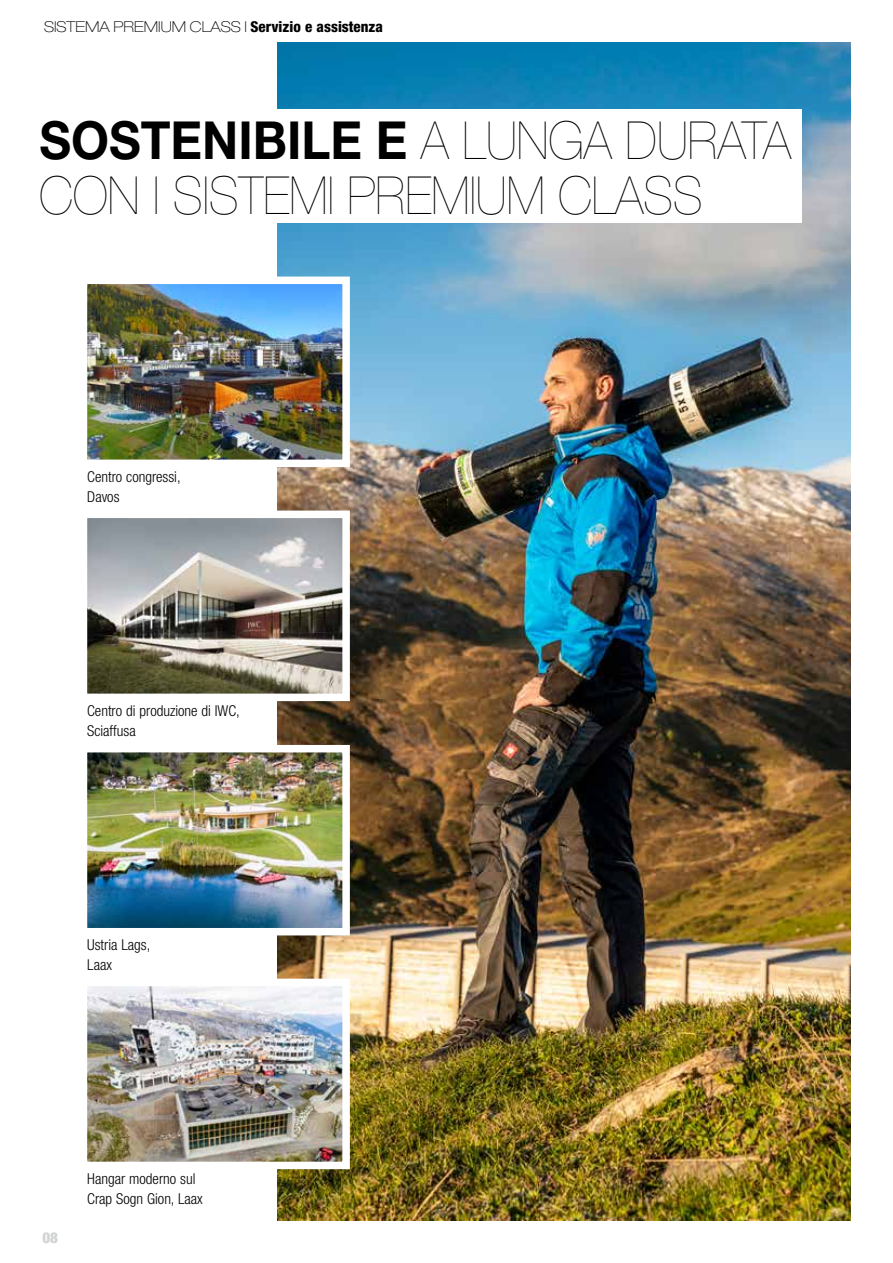
<style>
.page{position:relative;width:893px;height:1263px;background:#fff}
.page>*{position:absolute;margin:0;border:0;box-sizing:border-box;transform-origin:0 0}
.t1{font:200 52.5px/55.5px "Helvetica Neue LT Std";color:#000;scale:.93 1}
.t2{font:300 condensed 15px/19.5px "Helvetica Neue LT Std";color:#000}
.t3{font:100 expanded 15px "Helvetica Neue LT Std";color:#000}
.t4{font:900 condensed 15px "Helvetica Neue LT Std";color:#d1d3d4}
.s1{font-weight:800;font-stretch:condensed}
.s2{font-weight:700}
</style>
<div class="page">
<img style="left:277px;top:43px;width:573px;height:1177px">
<div style="left:32px;top:109px;width:770px;height:114px;background:#fff"></div>
<img style="left:87px;top:741px;width:267px;height:198px">
<img style="left:87px;top:507px;width:267px;height:198px">
<img style="left:87px;top:273px;width:267px;height:198px">
<img style="left:87px;top:975px;width:267px;height:198px">
<p class="t3" style="left:44px;top:18px;width:341px">SISTEMA PREMIUM CLASS l <span class="s1">Servizio e assistenza</span></p>
<h1 class="t1" style="left:39px;top:112px;width:810px"><span class="s2">SOSTENIBILE E</span> A LUNGA DURATA<br>CON I SISTEMI PREMIUM CLASS</h1>
<p class="t2" style="left:87px;top:467px;width:95px">Centro congressi,<br>Davos</p>
<p class="t2" style="left:87px;top:701px;width:154px">Centro di produzione di IWC,<br>Sciaffusa</p>
<p class="t2" style="left:87px;top:935px;width:65px">Ustria Lags,<br>Laax</p>
<p class="t4" style="left:43px;top:1228px;width:17px">08</p>
<p class="t2" style="left:87px;top:1169px;width:117px">Hangar moderno sul<br>Crap Sogn Gion, Laax</p>
</div>
